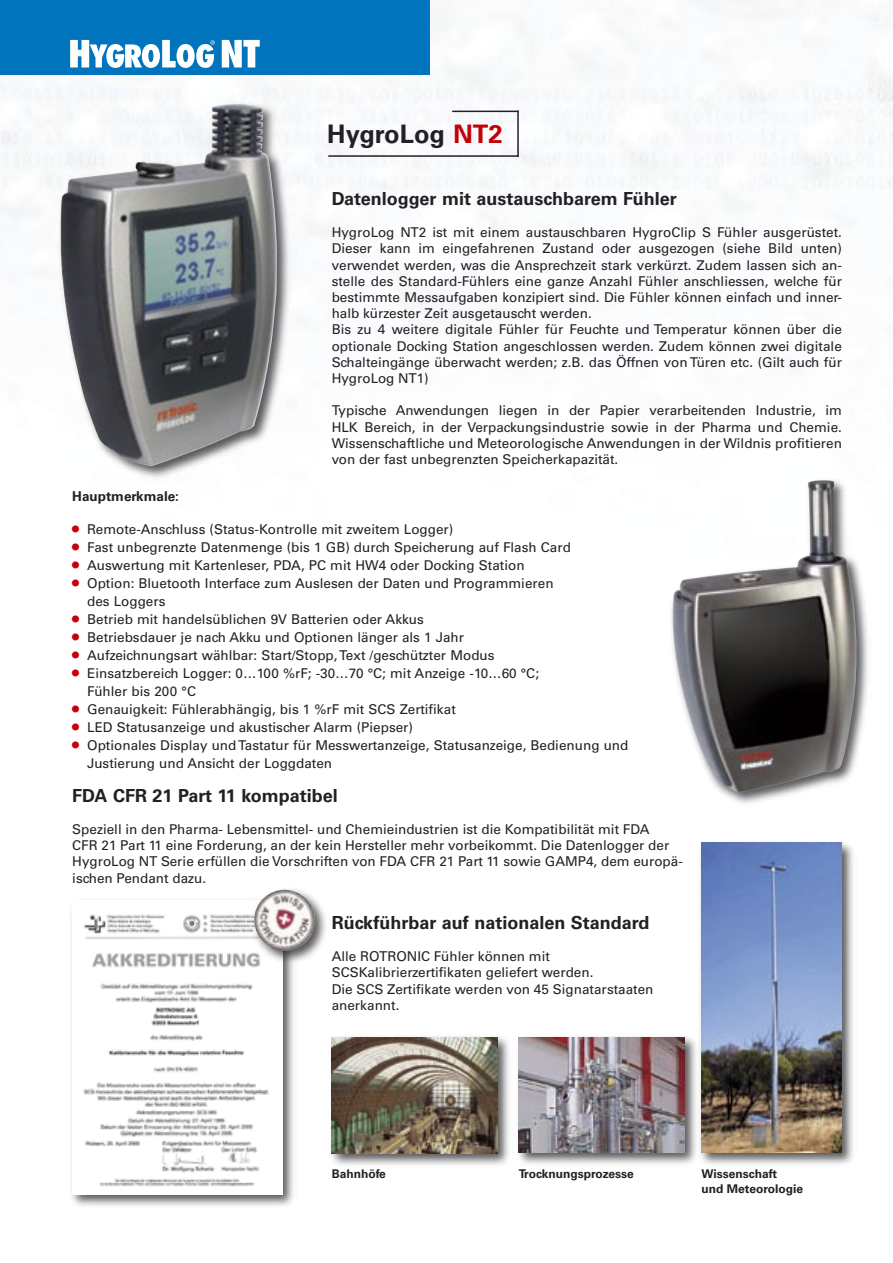
<style>
.page{position:relative;width:893px;height:1263px;background:#fff}
.page>*{position:absolute;margin:0;border:0;box-sizing:border-box;transform-origin:0 0}
.t1{font:700 25.5px "Univers";color:#212125}
.t2{font:700 18px "Univers";color:#212125}
.t3{font:13.5px/16.2px "Univers";color:#212125}
.t4{font:700 13.5px "Univers";color:#212125}
.t5{font:700 12px/15px "Univers";color:#212125}
.s1{color:#c40009}
.s2{font-size:19.5px;color:#c40009}
</style>
<div class="page">
<div style="left:0;top:0;width:430px;height:75px;background:#0075bd"></div>
<svg style="left:70px;top:40px;width:145px;height:28px"></svg>
<svg style="left:222px;top:40px;width:38px;height:27px"></svg>
<div style="left:56px;top:99px;width:236px;height:381px;background:#212125;opacity:.75"></div>
<img style="left:83px;top:104px;width:194px;height:363px">
<div style="left:697px;top:838px;width:160px;height:329px;background:#212125;opacity:.75"></div>
<img style="left:702px;top:843px;width:140px;height:309px">
<div style="left:514px;top:1033px;width:185px;height:134px;background:#212125;opacity:.75"></div>
<img style="left:519px;top:1037px;width:166px;height:115px">
<div style="left:327px;top:1033px;width:186px;height:136px;background:#212125;opacity:.75"></div>
<img style="left:332px;top:1037px;width:165px;height:116px">
<div style="left:668px;top:475px;width:203px;height:332px;background:#212125;opacity:.75"></div>
<img style="left:672px;top:480px;width:186px;height:313px">
<hr style="left:452px;top:111px;width:67px;height:1px;background:#212125">
<hr style="left:328px;top:155px;width:191px;height:2px;background:#212125">
<hr style="left:517px;top:111px;width:2px;height:46px;background:#212125">
<div style="left:68px;top:895px;width:229px;height:313px;background:#212125;opacity:.75"></div>
<img style="left:72px;top:900px;width:210px;height:294px">
<div style="left:249px;top:885px;width:81px;height:80px;background:#212125;opacity:.75"></div>
<img style="left:254px;top:889px;width:62px;height:62px">
<h1 class="t1" style="left:327px;top:119px;width:177px">HygroLog <span class="s1">NT2</span></h1>
<h2 class="t2" style="left:332px;top:188px;width:347px">Datenlogger mit austauschbarem Fühler</h2>
<p class="t3" style="left:332px;top:224px;width:512px">HygroLog NT2 ist mit einem austauschbaren HygroClip S Fühler ausgerüstet.<br>Dieser kann im eingefahrenen Zustand oder ausgezogen (siehe Bild unten) verwendet werden, was die Ansprechzeit stark verkürzt. Zudem lassen sich an&shy;stelle des Standard-Fühlers eine ganze Anzahl Fühler anschliessen, welche für bestimmte Messaufgaben konzipiert sind. Die Fühler können einfach und inner&shy;halb kürzester Zeit ausgetauscht werden.<br>Bis zu 4 weitere digitale Fühler für Feuchte und Temperatur können über die optionale Docking Station angeschlossen werden. Zudem können zwei digitale Schalteingänge überwacht werden; z.B. das Öffnen von Türen etc. (Gilt auch für HygroLog NT1)</p>
<p class="t3" style="left:332px;top:403px;width:512px;text-align:justify">Typische Anwendungen liegen in der Papier verarbeitenden Industrie, im HLK Bereich, in der Verpackungsindustrie sowie in der Pharma und Chemie.<br>Wissenschaftliche und Meteorologische Anwendungen in der Wildnis profitieren von der fast unbegrenzten Speicherkapazität.</p>
<p class="t4" style="left:72px;top:488px;width:108px">Hauptmerkmale:</p>
<p class="t3" style="left:72px;top:521px;width:383px"><span class="s2">•</span> Remote-Anschluss (Status-Kontrolle mit zweitem Logger)</p>
<p class="t3" style="left:72px;top:539px;width:500px"><span class="s2">•</span> Fast unbegrenzte Datenmenge (bis 1 GB) durch Speicherung auf Flash Card</p>
<p class="t3" style="left:72px;top:557px;width:454px"><span class="s2">•</span> Auswertung mit Kartenleser, PDA, PC mit HW4 oder Docking Station</p>
<p class="t3" style="left:87px;top:574px;width:468px;line-height:18px;text-indent:-15px"><span class="s2">•</span> Option: Bluetooth Interface zum Auslesen der Daten und Programmieren des Loggers</p>
<p class="t3" style="left:72px;top:611px;width:353px"><span class="s2">•</span> Betrieb mit handelsüblichen 9V Batterien oder Akkus</p>
<p class="t3" style="left:72px;top:629px;width:393px"><span class="s2">•</span> Betriebsdauer je nach Akku und Optionen länger als 1 Jahr</p>
<p class="t3" style="left:72px;top:647px;width:424px"><span class="s2">•</span> Aufzeichnungsart wählbar: Start/Stopp, Text /geschützter Modus</p>
<p class="t3" style="left:87px;top:664px;width:453px;line-height:18px;text-indent:-15px"><span class="s2">•</span> Einsatzbereich Logger: 0…100 %rF; -30…70 °C; mit Anzeige -10…60 °C;<br>Fühler bis 200 °C</p>
<p class="t3" style="left:72px;top:701px;width:385px"><span class="s2">•</span> Genauigkeit: Fühlerabhängig, bis 1 %rF mit SCS Zertifikat</p>
<p class="t3" style="left:72px;top:719px;width:342px"><span class="s2">•</span> LED Statusanzeige und akustischer Alarm (Piepser)</p>
<p class="t3" style="left:87px;top:736px;width:543px;line-height:18px;text-indent:-15px"><span class="s2">•</span> Optionales Display und Tastatur für Messwertanzeige, Statusanzeige, Bedienung und<br>Justierung und Ansicht der Loggdaten</p>
<h2 class="t2" style="left:72px;top:785px;width:267px">FDA CFR 21 Part 11 kompatibel</h2>
<p class="t3" style="left:72px;top:821px;width:612px">Speziell in den Pharma- Lebensmittel- und Chemieindustrien ist die Kompatibilität mit FDA<br>CFR 21 Part 11 eine Forderung, an der kein Hersteller mehr vorbeikommt. Die Datenlogger der HygroLog NT Serie erfüllen die Vorschriften von FDA CFR 21 Part 11 sowie GAMP4, dem europä&shy;ischen Pendant dazu.</p>
<h2 class="t2" style="left:332px;top:912px;width:319px">Rückführbar auf nationalen Standard</h2>
<p class="t3" style="left:332px;top:948px;width:323px">Alle ROTRONIC Fühler können mit SCSKalibrierzertifikaten geliefert werden.<br>Die SCS Zertifikate werden von 45 Signatarstaaten anerkannt.</p>
<p class="t5" style="left:332px;top:1166px;width:56px">Bahnhöfe</p>
<p class="t5" style="left:519px;top:1166px;width:117px">Trocknungsprozesse</p>
<p class="t5" style="left:702px;top:1166px;width:103px">Wissenschaft<br>und Meteorologie</p>
</div>
